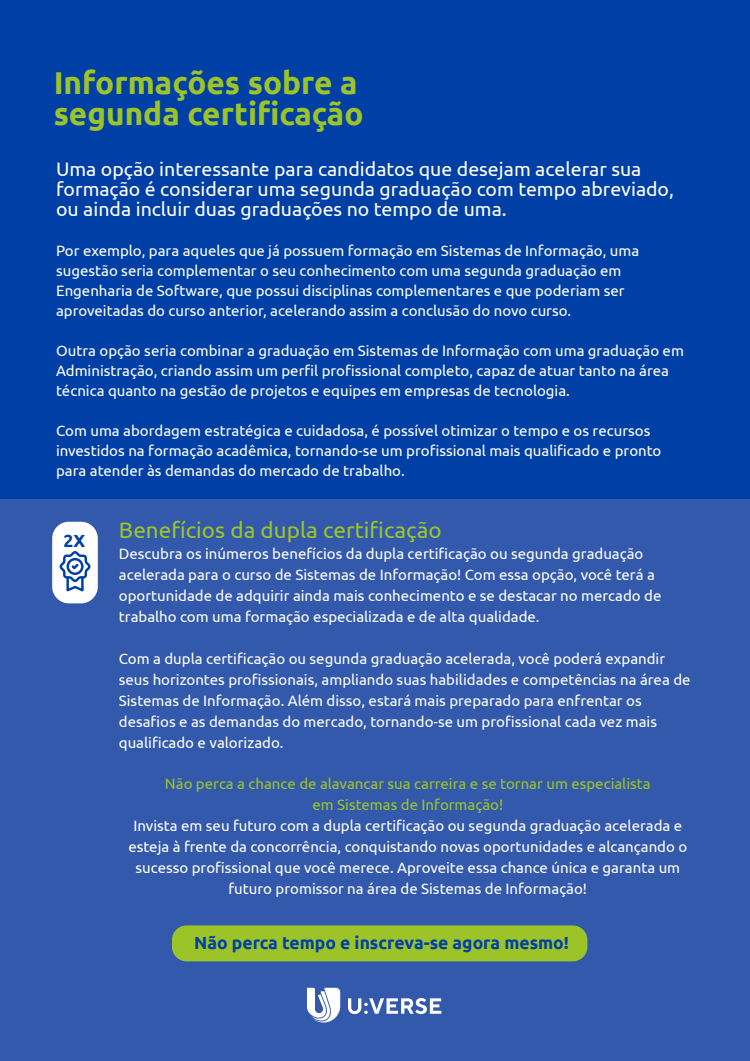
<style>
.page{position:relative;width:750px;height:1061px;background:#fff}
.page>*{position:absolute;margin:0;border:0;box-sizing:border-box;transform-origin:0 0}
.t1{font:700 31.55px/31.5px "Ubuntu";color:#9cc429}
.t2{font:22.5px "Ubuntu";color:#9cc429}
.t3{font:19.5px/20px "Ubuntu";color:#fff}
.t4{font:700 17.5px "Ubuntu";color:#0040a6}
.t5{font:15px/21px "Ubuntu";color:#fff}
.t6{font:15px/21px "Ubuntu";color:#9cc429;text-align:center}
</style>
<div class="page">
<div style="left:0;top:0;width:750px;height:1060px;background:#0040a6"></div>
<div style="left:0;top:499px;width:750px;height:561px;background:#3359ac"></div>
<svg style="left:348px;top:998px;width:93px;height:16px"></svg>
<svg style="left:307px;top:987px;width:33px;height:35px"></svg>
<div style="left:52px;top:522px;width:46px;height:81px;background:#fff;border-radius:17px"></div>
<svg style="left:59px;top:551px;width:32px;height:40px"></svg>
<div style="left:172px;top:925px;width:415px;height:36px;background:#9cc429;border-radius:15px"></div>
<h1 class="t1" style="left:54px;top:66px;width:311px">Informações sobre a segunda certificação</h1>
<h3 class="t3" style="left:56px;top:159px;width:619px">Uma opção interessante para candidatos que desejam acelerar sua formação é considerar uma segunda graduação com tempo abreviado, ou ainda incluir duas graduações no tempo de uma.</h3>
<p class="t5" style="left:56px;top:240px;width:585px;line-height:20px">Por exemplo, para aqueles que já possuem formação em Sistemas de Informação, uma sugestão seria complementar o seu conhecimento com uma segunda graduação em Engenharia de Software, que possui disciplinas complementares e que poderiam ser aproveitadas do curso anterior, acelerando assim a conclusão do novo curso.</p>
<p class="t5" style="left:56px;top:340px;width:629px;line-height:20px">Outra opção seria combinar a graduação em Sistemas de Informação com uma graduação em<br>Administração, criando assim um perfil profissional completo, capaz de atuar tanto na área técnica quanto na gestão de projetos e equipes em empresas de tecnologia.</p>
<p class="t5" style="left:56px;top:420px;width:607px;line-height:20px">Com uma abordagem estratégica e cuidadosa, é possível otimizar o tempo e os recursos investidos na formação acadêmica, tornando-se um profissional mais qualificado e pronto para atender às demandas do mercado de trabalho.</p>
<p class="t4" style="left:64px;top:530px;width:23px">2X</p>
<h2 class="t2" style="left:119px;top:516px;width:324px">Benefícios da dupla certificação</h2>
<p class="t5" style="left:119px;top:542px;width:544px">Descubra os inúmeros benefícios da dupla certificação ou segunda graduação acelerada para o curso de Sistemas de Informação! Com essa opção, você terá a oportunidade de adquirir ainda mais conhecimento e se destacar no mercado de trabalho com uma formação especializada e de alta qualidade.</p>
<p class="t5" style="left:119px;top:647px;width:573px">Com a dupla certificação ou segunda graduação acelerada, você poderá expandir seus horizontes profissionais, ampliando suas habilidades e competências na área de Sistemas de Informação. Além disso, estará mais preparado para enfrentar os desafios e as demandas do mercado, tornando-se um profissional cada vez mais qualificado e valorizado.</p>
<p class="t6" style="left:165px;top:772px;width:487px">Não perca a chance de alavancar sua carreira e se tornar um especialista em Sistemas de Informação!</p>
<p class="t5" style="left:128px;top:814px;width:560px;text-align:center">Invista em seu futuro com a dupla certificação ou segunda graduação acelerada e esteja à frente da concorrência, conquistando novas oportunidades e alcançando o sucesso profissional que você merece. Aproveite essa chance única e garanta um futuro promissor na área de Sistemas de Informação!</p>
<p class="t4" style="left:194px;top:932px;width:376px">Não perca tempo e inscreva-se agora mesmo!</p>
</div>
